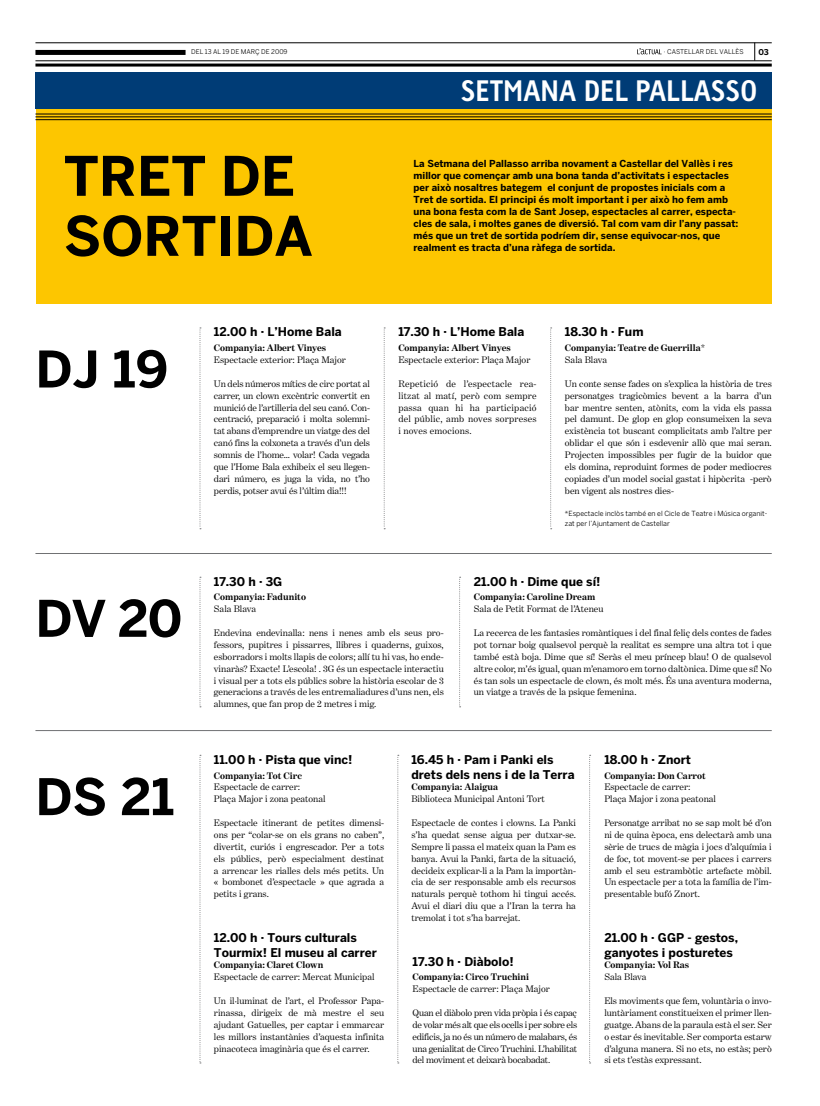
<style>
.page{position:relative;width:820px;height:1106px;background:#fff}
.page>*{position:absolute;margin:0;border:0;box-sizing:border-box;transform-origin:0 0}
.t1{font:700 54px/60px "Benton Sans";color:#000}
.t2{font:700 50px "Benton Sans";color:#000}
.t3{font:700 28px "Linotype Tetria";color:#fff}
.t4{font:700 12px/15px "Benton Sans";color:#000}
.t5{font:9.6px/11.9px "Benton Modern One";color:#000;text-align:justify}
.t6{font:700 9.6px/12px "Benton Sans";color:#000}
.t7{font:700 9.6px/11.9px "Benton Modern One";color:#000}
.t8{font:700 8px "Benton Sans";color:#000}
.t9{font:7px/10px "Benton Sans";color:#000}
.t10{font:6.5px "Benton Sans";color:#000}
.s1{font-weight:400}
</style>
<div class="page">
<div style="left:36px;top:108px;width:735px;height:196px;background:#fdc600"></div>
<div style="left:35px;top:72px;width:736px;height:36px;background:#003c76"></div>
<hr style="left:35px;top:114px;width:736px;height:1px;background:#000">
<hr style="left:35px;top:117px;width:736px;height:1px;background:#000">
<hr style="left:35px;top:43px;width:736px;height:1px;background:#000">
<hr style="left:35px;top:61px;width:736px;height:1px;background:#000">
<hr style="left:35px;top:64px;width:736px;height:3px;background:#000">
<div style="left:35px;top:50px;width:150px;height:5px;background:#000"></div>
<svg style="left:754px;top:43px;width:1px;height:18px"></svg>
<hr style="left:35px;top:119px;width:736px;height:1px;background:#000">
<svg style="left:637px;top:48px;width:24px;height:6px"></svg>
<hr style="left:35px;top:553px;width:736px;height:1px;background:#707173">
<hr style="left:35px;top:730px;width:736px;height:1px;background:#707173">
<svg style="left:199px;top:327px;width:2px;height:202px"></svg>
<svg style="left:199px;top:576px;width:2px;height:131px"></svg>
<svg style="left:383px;top:327px;width:2px;height:202px"></svg>
<svg style="left:459px;top:576px;width:1px;height:131px"></svg>
<svg style="left:199px;top:754px;width:2px;height:309px"></svg>
<svg style="left:589px;top:754px;width:1px;height:309px"></svg>
<svg style="left:397px;top:755px;width:1px;height:308px"></svg>
<svg style="left:550px;top:327px;width:1px;height:202px"></svg>
<p class="t10" style="left:663px;top:48px;width:81px">· castellar del vallès</p>
<p class="t10" style="left:191px;top:48px;width:98px">deL 13 al 19 de març de 2009</p>
<p class="t8" style="left:758px;top:47px;width:12px">03</p>
<h3 class="t3" style="left:460px;top:73px;width:298px">SETMANA DEL PALLASSO</h3>
<h1 class="t1" style="left:64px;top:145px;width:250px">TRET DE<br>SORTIDA</h1>
<p class="t6" style="left:413px;top:158px;width:326px">La Setmana del Pallasso arriba novament a Castellar del Vallès i res millor que començar amb una bona tanda d’activitats i espectacles per això nosaltres bategem el conjunt de propostes inicials com a Tret de sortida. El principi és molt important i per això ho fem amb una bona festa com la de Sant Josep, espectacles al carrer, especta&shy;cles de sala, i moltes ganes de diversió. Tal com vam dir l’any passat: més que un tret de sortida podríem dir, sense equivocar-nos, que realment es tracta d’una ràfega de sortida.</p>
<h2 class="t2" style="left:35px;top:339px;width:134px">DJ 19</h2>
<h2 class="t2" style="left:35px;top:589px;width:148px">DV 20</h2>
<h2 class="t2" style="left:35px;top:767px;width:140px">DS 21</h2>
<p class="t4" style="left:214px;top:324px;width:129px">12.00 h · L’Home Bala</p>
<p class="t7" style="left:214px;top:342px;width:114px">Companyia: Albert Vinyes</p>
<p class="t5" style="left:214px;top:354px;width:133px">Espectacle exterior: Plaça Major</p>
<p class="t5" style="left:214px;top:377px;width:157px">Un dels números mítics de circ portat al carrer, un clown excèntric convertit en munició de l’artilleria del seu canó. Con&shy;centració, preparació i molta solemni&shy;tat abans d’emprendre un viatge des del canó fins la colxoneta a través d’un dels somnis de l’home... volar! Cada vegada que l’Home Bala exhibeix el seu llegen&shy;dari número, es juga la vida, no t’ho perdis, potser avui és l’últim dia!!!</p>
<p class="t4" style="left:398px;top:324px;width:127px">17.30 h · L’Home Bala</p>
<p class="t7" style="left:398px;top:342px;width:114px">Companyia: Albert Vinyes</p>
<p class="t5" style="left:398px;top:354px;width:133px">Espectacle exterior: Plaça Major</p>
<p class="t5" style="left:398px;top:377px;width:140px">Repetició de l’espectacle rea&shy;litzat al matí, però com sempre passa quan hi ha participació del públic, amb noves sorpreses i noves emocions.</p>
<p class="t4" style="left:564px;top:324px;width:80px">18.30 h · Fum</p>
<p class="t7" style="left:564px;top:342px;width:142px">Companyia: Teatre de Guerrilla<span class="s1">*<br>Sala Blava</span></p>
<p class="t5" style="left:564px;top:377px;width:208px">Un conte sense fades on s’explica la història de tres personatges tragicòmics bevent a la barra d’un bar mentre senten, atònits, com la vida els passa pel damunt. De glop en glop consumeixen la seva existència tot buscant complicitats amb l’altre per oblidar el que són i esdevenir allò que mai seran.<br>Projecten impossibles per fugir de la buidor que els domina, reproduint formes de poder mediocres copiades d’un model social gastat i hipòcrita -però ben vigent als nostres dies-</p>
<p class="t9" style="left:564px;top:508px;width:204px">*Espectacle inclòs també en el Cicle de Teatre i M úsica organit&shy;zat per l’Ajuntament de Castellar</p>
<p class="t4" style="left:214px;top:573px;width:70px">17.30 h · 3G</p>
<p class="t7" style="left:214px;top:591px;width:93px">Companyia: Fadunito</p>
<p class="t5" style="left:214px;top:603px;width:44px">Sala Blava</p>
<p class="t5" style="left:214px;top:627px;width:231px">Endevina endevinalla: nens i nenes amb els seus pro&shy;fessors, pupitres i pissarres, llibres i quaderns, guixos, esborradors i molts llapis de colors; allí tu hi vas, ho ende&shy;vinaràs? Exacte! L’escola! . 3G és un espectacle interactiu i visual per a tots els públics sobre la història escolar de 3 generacions a través de les entremaliadures d’uns nen, els alumnes, que fan prop de 2 metres i mig.</p>
<p class="t4" style="left:473px;top:573px;width:128px">21.00 h · Dime que sí!</p>
<p class="t7" style="left:473px;top:591px;width:123px">Companyia: Caroline Dream</p>
<p class="t5" style="left:473px;top:603px;width:131px">Sala de Petit Format de l’Ateneu</p>
<p class="t5" style="left:473px;top:627px;width:299px">La recerca de les fantasies romàntiques i del final feliç dels contes de fades pot tornar boig qualsevol perquè la realitat es sempre una altra tot i que també està boja. Dime que sí! Seràs el meu príncep blau! O de qualsevol altre color, m’és igual, quan m’enamoro em torno daltònica. Dime que sí! No és tan sols un espectacle de clown, és molt més. És una aventura moderna, un viatge a través de la psique femenina.</p>
<p class="t4" style="left:214px;top:751px;width:140px">11.00 h · Pista que vinc!</p>
<p class="t7" style="left:214px;top:769px;width:89px">Companyia: Tot Circ</p>
<p class="t5" style="left:214px;top:781px;width:113px">Espectacle de carrer:<br>Plaça Major i zona peatonal</p>
<p class="t5" style="left:214px;top:816px;width:172px">Espectacle itinerant de petites dimensi&shy;ons per “colar-se on els grans no caben”, divertit, curiós i engrescador. Per a tots els públics, però especialment destinat a arrencar les rialles dels més petits. Un « bombonet d’espectacle » que agrada a petits i grans.</p>
<p class="t4" style="left:214px;top:929px;width:164px">12.00 h · Tours culturals<br>Tourmix! El museu al carrer</p>
<p class="t7" style="left:214px;top:959px;width:111px">Companyia: Claret Clown</p>
<p class="t5" style="left:214px;top:971px;width:162px">Espectacle de carrer: Mercat Municipal</p>
<p class="t5" style="left:214px;top:994px;width:172px">Un il·luminat de l’art, el Professor Papa&shy;rinassa, dirigeix de mà mestre el seu ajudant Gatuelles, per captar i emmarcar les millors instantànies d’aquesta infinita pinacoteca imaginària que és el carrer.</p>
<p class="t4" style="left:411px;top:751px;width:165px">16.45 h · Pam i Panki els drets dels nens i de la Terra</p>
<p class="t7" style="left:411px;top:781px;width:88px">Companyia: Alaigua</p>
<p class="t5" style="left:411px;top:793px;width:135px">Biblioteca Municipal Antoni Tort</p>
<p class="t5" style="left:411px;top:816px;width:166px">Espectacle de contes i clowns. La Panki s’ha quedat sense aigua per dutxar-se.<br>Sempre li passa el mateix quan la Pam es banya. Avui la Panki, farta de la situació, decideix explicar-li a la Pam la importàn&shy;cia de ser responsable amb els recursos naturals perquè tothom hi tingui accés.<br>Avui el diari diu que a l’Iran la terra ha tremolat i tot s’ha barrejat.</p>
<p class="t4" style="left:412px;top:953px;width:102px">17.30 h · Diàbolo!</p>
<p class="t7" style="left:412px;top:971px;width:118px">Companyia: Circo Truchini</p>
<p class="t5" style="left:412px;top:983px;width:139px">Espectacle de carrer: Plaça Major</p>
<p class="t5" style="left:412px;top:1006px;width:166px">Quan el diàbolo pren vida pròpia i és capaç de volar més alt que els ocells i per sobre els edificis, ja no és un número de malabars, és una genialitat de Circo Truchini. L’habilitat del moviment et deixarà bocabadat.</p>
<p class="t4" style="left:604px;top:751px;width:88px">18.00 h · Znort</p>
<p class="t7" style="left:604px;top:769px;width:103px">Companyia: Don Carrot</p>
<p class="t5" style="left:604px;top:781px;width:113px">Espectacle de carrer:<br>Plaça Major i zona peatonal</p>
<p class="t5" style="left:604px;top:816px;width:169px">Personatge arribat no se sap molt bé d’on ni de quina època, ens delectarà amb una sèrie de trucs de màgia i jocs d’alquímia i de foc, tot movent-se per places i carrers amb el seu estrambòtic artefacte mòbil.<br>Un espectacle per a tota la família de l’im&shy;presentable bufó Znort.</p>
<p class="t4" style="left:604px;top:929px;width:135px">21.00 h · GGP - gestos, ganyotes i posturetes</p>
<p class="t7" style="left:604px;top:959px;width:86px">Companyia: Vol Ras</p>
<p class="t5" style="left:604px;top:971px;width:44px">Sala Blava</p>
<p class="t5" style="left:604px;top:994px;width:169px">Els moviments que fem, voluntària o invo&shy;luntàriament constitueixen el primer llen&shy;guatge. Abans de la paraula està el ser. Ser o estar és inevitable. Ser comporta estarw d’alguna manera. Si no ets, no estàs; però si ets t’estàs expressant.</p>
</div>
